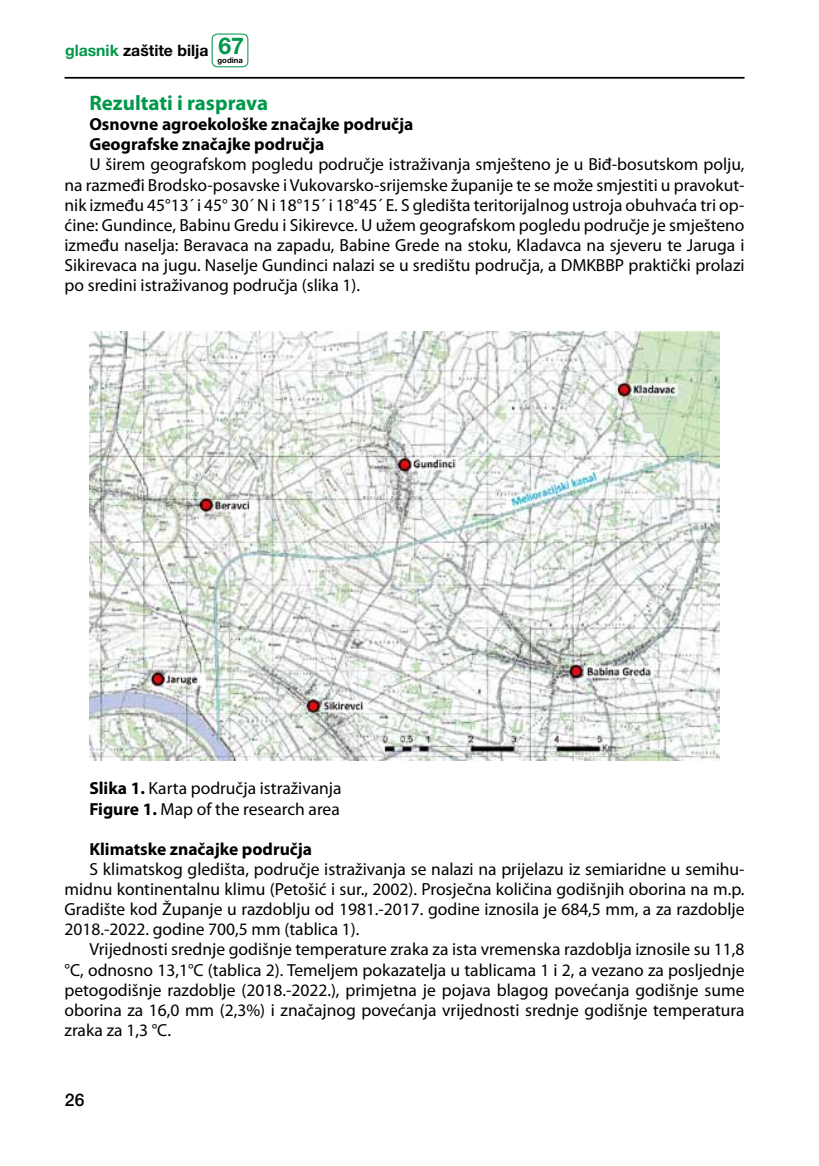
<style>
.page{position:relative;width:819px;height:1166px;background:#fff}
.page>*{position:absolute;margin:0;border:0;box-sizing:border-box;transform-origin:0 0}
.t1{font:700 21px "Myriad Pro";color:#00984a}
.t2{font:17.5px/20.1px "Myriad Pro";color:#000;text-align:justify}
.t3{font:700 17.5px/20.1px "Myriad Pro";color:#000}
.t4{font:500 17.5px "Helvetica Neue LT Pro";color:#000}
.t5{font:700 15.75px "Helvetica Neue LT Pro";color:#000}
.t6{font:700 7.7px "Helvetica Neue LT Pro";color:#000}
.s1{color:#00984a}
.s2{font-size:23.1px;color:#00984a}
.s3{font-weight:700}
</style>
<div class="page">
<hr style="left:64px;top:77px;width:680px;height:2px;background:#000">
<div style="left:211px;top:34px;width:37px;height:33px;border:1px solid #00984a;border-radius:5px"></div>
<img style="left:89px;top:331px;width:630px;height:429px">
<p class="t5" style="left:65px;top:40px;width:180px"><span class="s1">glasnik</span> zaštite bilja <span class="s2">67</span></p>
<p class="t6" style="left:217px;top:56px;width:27px">godina</p>
<p class="t1" style="left:89px;top:89px;width:180px">Rezultati i rasprava</p>
<p class="t3" style="left:89px;top:114px;width:326px">Osnovne agroekološke značajke područja<br>Geografske značajke područja</p>
<p class="t2" style="left:64px;top:154px;width:681px;text-indent:25px">U širem geografskom pogledu područje istraživanja smješteno je u Biđ-bosutskom polju, na razmeđi Brodsko-posavske i Vukovarsko-srijemske županije te se može smjestiti u pravokut&shy;nik između 45°13´ i 45° 30´ N i 18°15´ i 18°45´ E. S gledišta teritorijalnog ustroja obuhvaća tri op&shy;ćine: Gundince, Babinu Gredu i Sikirevce. U užem geografskom pogledu područje je smješteno između naselja: Beravaca na zapadu, Babine Grede na stoku, Kladavca na sjeveru te Jaruga i Sikirevaca na jugu. Naselje Gundinci nalazi se u središtu područja, a DMKBBP praktički prolazi po sredini istraživanog područja (slika 1).</p>
<p class="t2" style="left:89px;top:778px;width:254px"><span class="s3">Slika 1.</span> Karta područja istraživanja<br><span class="s3">Figure 1.</span> Map of the research area</p>
<p class="t3" style="left:89px;top:838px;width:224px">Klimatske značajke područja</p>
<p class="t2" style="left:64px;top:859px;width:681px;text-indent:25px">S klimatskog gledišta, područje istraživanja se nalazi na prijelazu iz semiaridne u semihu&shy;midnu kontinentalnu klimu (Petošić i sur., 2002). Prosječna količina godišnjih oborina na m.p.<br>Gradište kod Županje u razdoblju od 1981.-2017. godine iznosila je 684,5 mm, a za razdoblje 2018.-2022. godine 700,5 mm (tablica 1).</p>
<p class="t2" style="left:64px;top:939px;width:681px;text-indent:25px">Vrijednosti srednje godišnje temperature zraka za ista vremenska razdoblja iznosile su 11,8 °C, odnosno 13,1°C (tablica 2). Temeljem pokazatelja u tablicama 1 i 2, a vezano za posljednje petogodišnje razdoblje (2018.-2022.), primjetna je pojava blagog povećanja godišnje sume oborina za 16,0 mm (2,3%) i značajnog povećanja vrijednosti srednje godišnje temperatura zraka za 1,3 °C.</p>
<p class="t4" style="left:65px;top:1090px;width:21px">26</p>
</div>
